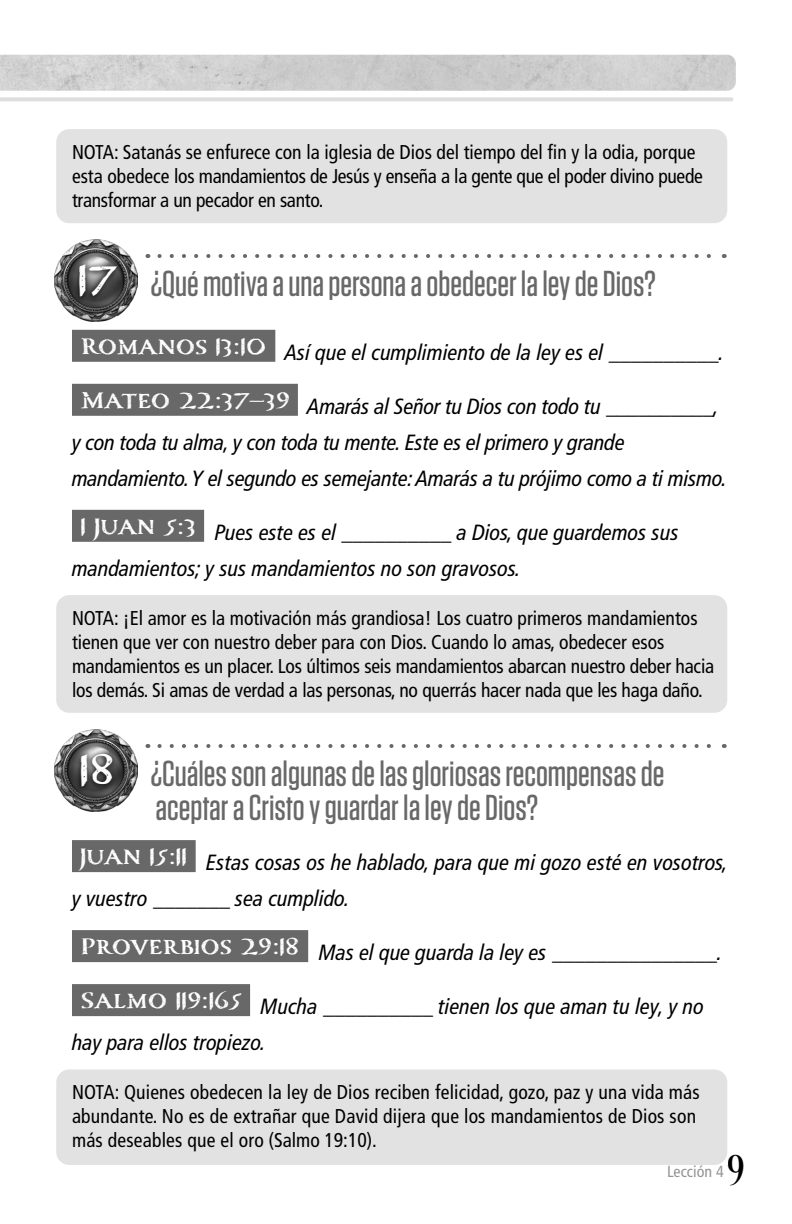
<style>
.page{position:relative;width:792px;height:1224px;background:#fff}
.page>*{position:absolute;margin:0;border:0;box-sizing:border-box;transform-origin:0 0}
.Compass_Numbers{font:700 50px "Carta Marina";color:#fff}
.t1{font:44px "Desire Pro";color:#000}
.Questions_1{font:500 36px/34px "Tungsten";color:#686868}
.Scripture_with_blanks{font:italic condensed 22px/36px "Frutiger LT Pro";color:#000}
.NOTE{font:condensed 20px/24px "Frutiger LT Pro";color:#000}
.t2{font:condensed 16px "Frutiger LT Pro";color:#949494}
</style>
<div class="page">
<img style="left:0;top:55px;width:736px;height:36px">
<hr style="left:0;top:97px;width:732px;height:4px;background:#dedede">
<div style="left:72px;top:330px;width:203px;height:32px;background:#686868"></div>
<div style="left:72px;top:384px;width:226px;height:32px;background:#686868"></div>
<div style="left:72px;top:510px;width:132px;height:32px;background:#686868"></div>
<div style="left:72px;top:840px;width:124px;height:32px;background:#686868"></div>
<div style="left:72px;top:930px;width:236px;height:32px;background:#686868"></div>
<div style="left:72px;top:984px;width:178px;height:32px;background:#686868"></div>
<img style="left:54px;top:240px;width:83px;height:82px">
<div style="left:73px;top:261px;width:49px;height:43px;background:#000;opacity:.75"></div>
<img style="left:54px;top:730px;width:83px;height:82px">
<div style="left:74px;top:749px;width:43px;height:45px;background:#000;opacity:.75"></div>
<div style="left:56px;top:129px;width:671px;height:94px;background:#e2e2e2;border-radius:13px"></div>
<svg style="left:159px;top:254px;width:552px;height:4px"></svg>
<div style="left:56px;top:595px;width:671px;height:118px;background:#e2e2e2;border-radius:13px"></div>
<svg style="left:159px;top:744px;width:552px;height:4px"></svg>
<div style="left:56px;top:1069px;width:671px;height:96px;background:#e2e2e2;border-radius:13px"></div>
<p class="NOTE" style="left:72px;top:140px;width:632px">NOTA: Satanás se enfurece con la iglesia de Dios del tiempo del fin y la odia, porque esta obedece los mandamientos de Jesús y enseña a la gente que el poder divino puede transformar a un pecador en santo.</p>
<p class="Compass_Numbers" style="left:78px;top:249px;width:41px">17</p>
<p class="Questions_1" style="left:151px;top:267px;width:507px">¿Qué motiva a una persona a obedecer la ley de Dios?</p>
<p class="Scripture_with_blanks" style="left:80px;top:334px;width:645px"><sup>Romanos</sup> <sup>13:10</sup> Así que el cumplimiento de la ley es el __________.</p>
<p class="Scripture_with_blanks" style="left:72px;top:388px;width:656px;text-indent:8px"><sup>Mateo</sup> <sup>22:37–39</sup> Amarás al Señor tu Dios con todo tu __________, y con toda tu alma, y con toda tu mente. Este es el primero y grande mandamiento. Y el segundo es semejante: Amarás a tu prójimo como a ti mismo.</p>
<p class="Scripture_with_blanks" style="left:72px;top:514px;width:608px;text-indent:8px"><sup>1</sup> <sup>Juan</sup> <sup>5:3</sup> Pues este es el __________ a Dios, que guardemos sus mandamientos; y sus mandamientos no son gravosos.</p>
<p class="NOTE" style="left:72px;top:606px;width:644px">NOTA: ¡El amor es la motivación más grandiosa! Los cuatro primeros mandamientos tienen que ver con nuestro deber para con Dios. Cuando lo amas, obedecer esos mandamientos es un placer. Los últimos seis mandamientos abarcan nuestro deber hacia los demás. Si amas de verdad a las personas, no querrás hacer nada que les haga daño.</p>
<p class="Compass_Numbers" style="left:80px;top:739px;width:38px">18</p>
<p class="Questions_1" style="left:151px;top:757px;width:515px">¿Cuáles son algunas de las gloriosas recompensas de aceptar a Cristo y guardar la ley de Dios?</p>
<p class="Scripture_with_blanks" style="left:72px;top:845px;width:658px;text-indent:8px"><sup>Juan</sup> <sup>15:11</sup> Estas cosas os he hablado, para que mi gozo esté en vosotros, y vuestro _______ sea cumplido.</p>
<p class="Scripture_with_blanks" style="left:80px;top:935px;width:643px"><sup>Proverbios</sup> <sup>29:18</sup> Mas el que guarda la ley es _______________.</p>
<p class="Scripture_with_blanks" style="left:72px;top:989px;width:634px;text-indent:8px"><sup>Salmo</sup> <sup>119:165</sup> Mucha __________ tienen los que aman tu ley, y no hay para ellos tropiezo.</p>
<p class="NOTE" style="left:72px;top:1081px;width:629px">NOTA: Quienes obedecen la ley de Dios reciben felicidad, gozo, paz y una vida más abundante. No es de extrañar que David dijera que los mandamientos de Dios son más deseables que el oro (Salmo 19:10).</p>
<p class="t2" style="left:667px;top:1162px;width:58px">Lección 4</p>
<h2 class="t1" style="left:728px;top:1144px;width:18px">9</h2>
</div>
